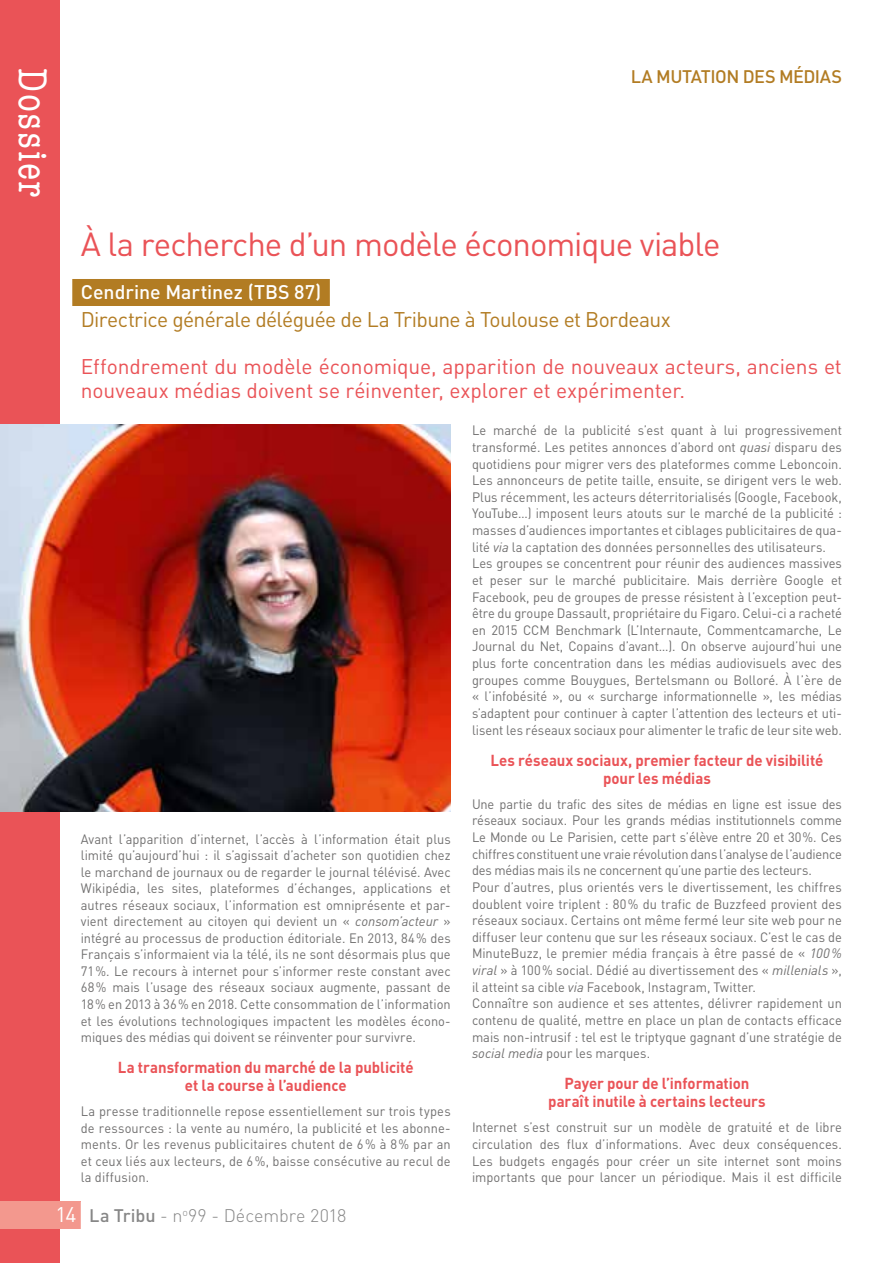
<style>
.page{position:relative;width:893px;height:1263px;background:#fff}
.page>*{position:absolute;margin:0;border:0;box-sizing:border-box;transform-origin:0 0}
.t1{font:condensed 40.5px "American Typewriter";letter-spacing:.04em;color:#fff}
.t2{font:33px "DIN";letter-spacing:-.035em;color:#ea5357}
.t3{font:21px/24px "DIN";letter-spacing:-.005em;color:#ea5357}
.t4{font:21px "DIN";letter-spacing:-.03em;color:#b27c23}
.t5{font:500 19.5px "DIN";letter-spacing:.005em;color:#fff}
.t6{font:300 18px "DIN";letter-spacing:-.005em;color:#878787}
.t7{font:500 18px "DIN";letter-spacing:-.03em;color:#b27c23}
.t8{font:700 15.75px/18.1px "DIN";letter-spacing:-.005em;color:#ea5357;text-align:center;scale:.95 1}
.t9{font:13.5px/16.6px "DIN";color:#706f6f;text-align:justify;scale:.95 1}
.s1{font-style:italic}
.s2{font-weight:400;font-size:21px;color:#fff}
.s3{font-weight:500}
</style>
<div class="page">
<div style="left:0;top:0;width:60px;height:1263px;background:#ea5357"></div>
<div style="left:0;top:1202px;width:81px;height:27px;background:#f3988e"></div>
<div style="left:72px;top:279px;width:258px;height:27px;background:#b27c23"></div>
<img style="left:0;top:424px;width:451px;height:387px">
<h1 class="t1" style="left:55px;top:68px;width:131px;rotate:90deg">Dossier</h1>
<h3 class="t7" style="left:631px;top:65px;width:37px">La mutat</h3>
<h3 class="t7" style="left:710px;top:65px;width:121px">ion des médias</h3>
<h2 class="t2" style="left:81px;top:223px;width:641px">À la recherche d’un modèle économique viable</h2>
<h3 class="t5" style="left:81px;top:280px;width:242px">Cendrine Martinez (TBS 87)</h3>
<h3 class="t4" style="left:81px;top:307px;width:592px">Directrice générale déléguée de La Tribune à Toulouse et Bordeaux</h3>
<h3 class="t3" style="left:81px;top:354px;width:763px">Effondrement du modèle économique, apparition de nouveaux acteurs, anciens et nouveaux médias doivent se réinventer, explorer et expérimenter.</h3>
<p class="t9" style="left:81px;top:830px;width:391px">Avant l’apparition d’internet, l’accès à l’information était plus limité qu’aujourd’hui : il s’agissait d’acheter son quotidien chez le marchand de journaux ou de regarder le journal télévisé. Avec Wikipédia, les sites, plateformes d’échanges, applications et autres réseaux sociaux, l’information est omniprésente et par&shy;vient directement au citoyen qui devient un « <span class="s1">consom’acteur</span> » intégré au processus de production éditoriale. En 2013, 84% des Français s’informaient via la télé, ils ne sont désormais plus que 71%. Le recours à internet pour s’informer reste constant avec 68% mais l’usage des réseaux sociaux augmente, passant de 18% en 2013 à 36% en 2018. Cette consommation de l’information et les évolutions technologiques impactent les modèles écono&shy;miques des médias qui doivent se réinventer pour survivre.</p>
<p class="t8" style="left:118px;top:1057px;width:313px">La transformation du marché de la publicité et la course à l’audience</p>
<p class="t9" style="left:81px;top:1103px;width:391px">La presse traditionnelle repose essentiellement sur trois types de ressources : la vente au numéro, la publicité et les abonne&shy;ments. Or les revenus publicitaires chutent de 6% à 8% par an et ceux liés aux lecteurs, de 6%, baisse consécutive au recul de la diffusion.</p>
<h3 class="t6" style="left:55px;top:1205px;width:292px"><span class="s2">14</span> <span class="s3">La Tribu</span> - n<sup>o</sup>99 - Décembre 2018</h3>
<p class="t9" style="left:472px;top:422px;width:391px;text-align:left">Le marché de la publicité s’est quant à lui progressivement transformé. Les petites annonces d’abord ont <span class="s1">quasi</span> disparu des quotidiens pour migrer vers des plateformes comme Leboncoin.<br>Les annonceurs de petite taille, ensuite, se dirigent vers le web.<br>Plus récemment, les acteurs déterritorialisés (Google, Facebook, YouTube…) imposent leurs atouts sur le marché de la publicité : masses d’audiences importantes et ciblages publicitaires de qua&shy;lité <span class="s1">via</span> la captation des données personnelles des utilisateurs.<br>Les groupes se concentrent pour réunir des audiences massives et peser sur le marché publicitaire. Mais derrière Google et Facebook, peu de groupes de presse résistent à l’exception peut&shy;être du groupe Dassault, propriétaire du Figaro. Celui-ci a racheté en 2015 CCM Benchmark (L’Internaute, Commentcamarche, Le Journal du Net, Copains d’avant…). On observe aujourd’hui une plus forte concentration dans les médias audiovisuels avec des groupes comme Bouygues, Bertelsmann ou Bolloré. À l’ère de « l’infobésité », ou « surcharge informationnelle », les médias s’adaptent pour continuer à capter l’attention des lecteurs et uti&shy;lisent les réseaux sociaux pour alimenter le trafic de leur site web.</p>
<p class="t8" style="left:491px;top:750px;width:352px">Les réseaux sociaux, premier facteur de visibilité pour les médias</p>
<p class="t9" style="left:472px;top:795px;width:391px;text-align:left">Une partie du trafic des sites de médias en ligne est issue des réseaux sociaux. Pour les grands médias institutionnels comme Le Monde ou Le Parisien, cette part s’élève entre 20 et 30%. Ces chiffres constituent une vraie révolution dans l’analyse de l’audience des médias mais ils ne concernent qu’une partie des lecteurs.<br>Pour d’autres, plus orientés vers le divertissement, les chiffres doublent voire triplent : 80% du trafic de Buzzfeed provient des réseaux sociaux. Certains ont même fermé leur site web pour ne diffuser leur contenu que sur les réseaux sociaux. C’est le cas de MinuteBuzz, le premier média français à être passé de « <span class="s1">100% viral</span> » à 100% social. Dédié au divertissement des « <span class="s1">millenials</span> », il atteint sa cible <span class="s1">via</span> Facebook, Instagram, Twitter.<br>Connaître son audience et ses attentes, délivrer rapidement un contenu de qualité, mettre en place un plan de contacts efficace mais non-intrusif : tel est le triptyque gagnant d’une stratégie de <span class="s1">social media</span> pour les marques.</p>
<p class="t8" style="left:548px;top:1073px;width:230px">Payer pour de l’information paraît inutile à certains lecteurs</p>
<p class="t9" style="left:472px;top:1119px;width:391px">Internet s’est construit sur un modèle de gratuité et de libre circulation des flux d’informations. Avec deux conséquences.<br>Les budgets engagés pour créer un site internet sont moins importants que pour lancer un périodique. Mais il est difficile</p>
</div>
